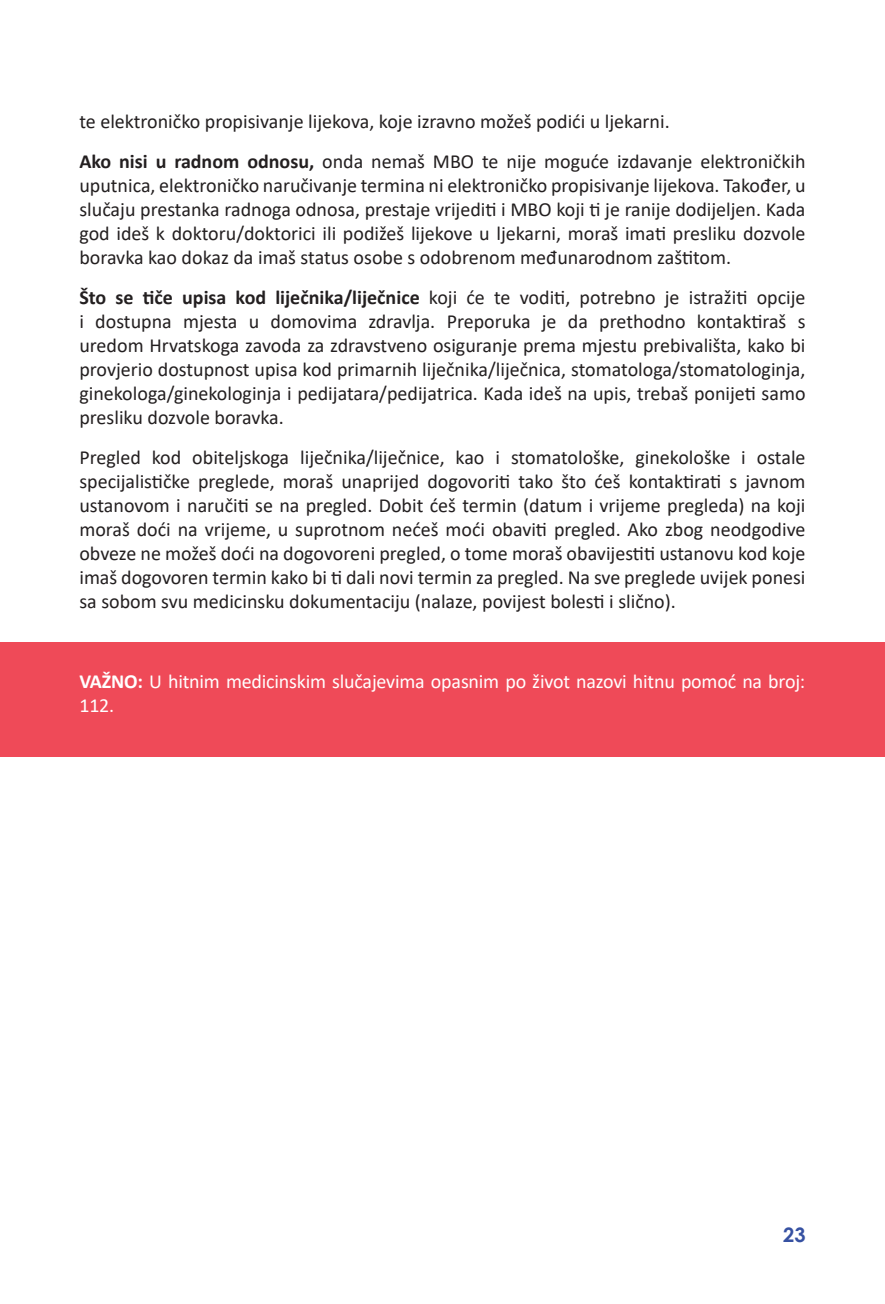
<style>
.page{position:relative;width:885px;height:1304px;background:#fff}
.page>*{position:absolute;margin:0;border:0;box-sizing:border-box;transform-origin:0 0}
.t1{font:20px/24px "Calibri";color:#231f20;text-align:justify}
.t2{font:20px/24px "Calibri";letter-spacing:-.01em;color:#fff}
.t3{font:700 20px "Century Gothic";color:#3651a2}
.s1{font-weight:700}
</style>
<div class="page">
<div style="left:0;top:642px;width:884px;height:115px;background:#ef4a58"></div>
<p class="t1" style="left:79px;top:101px;width:727px;line-height:40px">te elektroničko propisivanje lijekova, koje izravno možeš podići u ljekarni.<br><span class="s1">Ako nisi u radnom odnosu,</span> onda nemaš MBO te nije moguće izdavanje elektroničkih</p>
<p class="t1" style="left:79px;top:173px;width:727px">uputnica, elektroničko naručivanje termina ni elektroničko propisivanje lijekova. Također, u slučaju prestanka radnoga odnosa, prestaje vrijediti i MBO koji ti je ranije dodijeljen. Kada god ideš k doktoru/doktorici ili podižeš lijekove u ljekarni, moraš imati presliku dozvole boravka kao dokaz da imaš status osobe s odobrenom međunarodnom zaštitom.</p>
<p class="t1" style="left:79px;top:285px;width:727px"><span class="s1">Što se tiče upisa kod liječnika/liječnice</span> koji će te voditi, potrebno je istražiti opcije i dostupna mjesta u domovima zdravlja. Preporuka je da prethodno kontaktiraš s uredom Hrvatskoga zavoda za zdravstveno osiguranje prema mjestu prebivališta, kako bi provjerio dostupnost upisa kod primarnih liječnika/liječnica, stomatologa/stomatologinja, ginekologa/ginekologinja i pedijatara/pedijatrica. Kada ideš na upis, trebaš ponijeti samo presliku dozvole boravka.</p>
<p class="t1" style="left:79px;top:445px;width:727px">Pregled kod obiteljskoga liječnika/liječnice, kao i stomatološke, ginekološke i ostale specijalističke preglede, moraš unaprijed dogovoriti tako što ćeš kontaktirati s javnom ustanovom i naručiti se na pregled. Dobit ćeš termin (datum i vrijeme pregleda) na koji moraš doći na vrijeme, u suprotnom nećeš moći obaviti pregled. Ako zbog neodgodive obveze ne možeš doći na dogovoreni pregled, o tome moraš obavijestiti ustanovu kod koje imaš dogovoren termin kako bi ti dali novi termin za pregled. Na sve preglede uvijek ponesi sa sobom svu medicinsku dokumentaciju (nalaze, povijest bolesti i slično).</p>
<p class="t2" style="left:79px;top:669px;width:727px"><span class="s1">VAŽNO:</span> U hitnim medicinskim slučajevima opasnim po život nazovi hitnu pomoć na broj:<br>112.</p>
<p class="t3" style="left:783px;top:1219px;width:24px">23</p>
</div>
